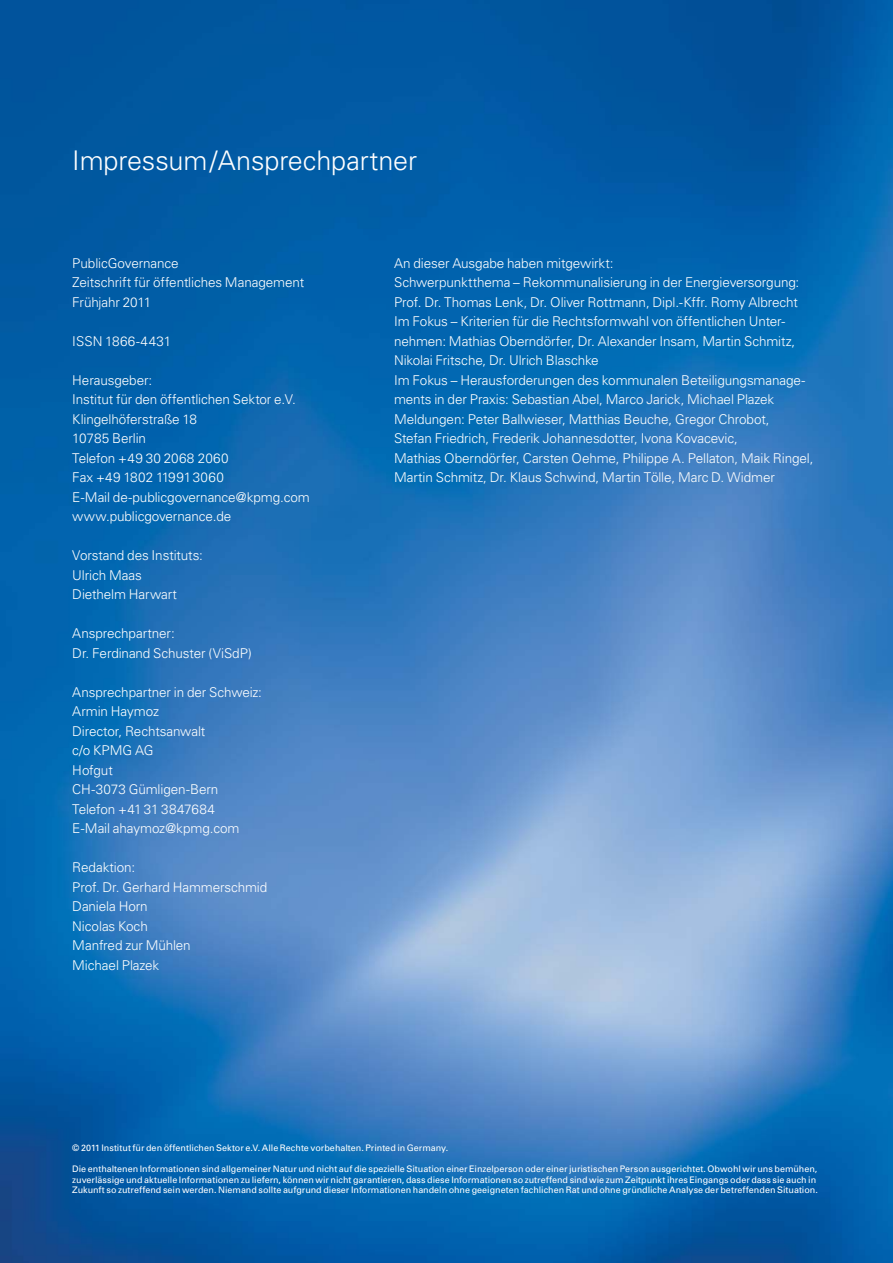
<style>
.page{position:relative;width:893px;height:1263px;background:#fff}
.page>*{position:absolute;margin:0;border:0;box-sizing:border-box;transform-origin:0 0}
.t1{font:300 27px "Univers";letter-spacing:-.005em;color:#fff}
.t2{font:300 13.5px/19.5px "Univers";letter-spacing:-.01em;color:#fff}
.t3{font:300 13.5px "Univers";letter-spacing:.01em;color:#fff}
.t4{font:9px/10.5px "Univers";color:#fff}
</style>
<div class="page">
<img style="left:0;top:0;width:893px;height:1263px">
<h1 class="t1" style="left:72px;top:151px;width:346px">Impressum/Ansprechpartner</h1>
<p class="t2" style="left:72px;top:254px;width:233px">PublicGovernance<br>Zeitschrift für öffentliches Management<br>Frühjahr 2011</p>
<p class="t3" style="left:72px;top:336px;width:101px">ISSN 1866-4431</p>
<p class="t2" style="left:72px;top:371px;width:239px">Herausgeber:<br>Institut für den öffentlichen Sektor e.V.<br>Klingelhöferstraße 18<br>10785 Berlin<br>Telefon +49 30 2068 2060<br>Fax +49 1802 11991 3060<br>E-Mail de-publicgovernance@kpmg.com www.publicgovernance.de</p>
<p class="t2" style="left:72px;top:547px;width:132px">Vorstand des Instituts:<br>Ulrich Maas<br>Diethelm Harwart</p>
<p class="t2" style="left:72px;top:625px;width:181px">Ansprechpartner:<br>Dr. Ferdinand Schuster (ViSdP)</p>
<p class="t2" style="left:72px;top:683px;width:191px">Ansprechpartner in der Schweiz:<br>Armin Haymoz<br>Director, Rechtsanwalt<br>c/o KPMG AG<br>Hofgut<br>CH-3073 Gümligen-Bern<br>Telefon +41 31 3847684<br>E-Mail ahaymoz@kpmg.com</p>
<p class="t2" style="left:72px;top:859px;width:197px">Redaktion:<br>Prof. Dr. Gerhard Hammerschmid<br>Daniela Horn<br>Nicolas Koch<br>Manfred zur Mühlen<br>Michael Plazek</p>
<p class="t2" style="left:394px;top:254px;width:421px">An dieser Ausgabe haben mitgewirkt:<br>Schwerpunktthema – Rekommunalisierung in der Energieversorgung:<br>Prof. Dr. Thomas Lenk, Dr. Oliver Rottmann, Dipl.-Kffr. Romy Albrecht Im Fokus – Kriterien für die Rechtsformwahl von öffentlichen Unter&shy;nehmen: Mathias Oberndörfer, Dr. Alexander Insam, Martin Schmitz, Nikolai Fritsche, Dr. Ulrich Blaschke<br>Im Fokus – Herausforderungen des kommunalen Beteiligungsmanage&shy;ments in der Praxis: Sebastian Abel, Marco Jarick, Michael Plazek Meldungen: Peter Ballwieser, Matthias Beuche, Gregor Chrobot,<br>Stefan Friedrich, Frederik Johannesdotter, Ivona Kovacevic,<br>Mathias Oberndörfer, Carsten Oehme, Philippe A. Pellaton, Maik Ringel, Martin Schmitz, Dr. Klaus Schwind, Martin Tölle, Marc D. Widmer</p>
<p class="t4" style="left:72px;top:1143px;width:377px">© 2011 Institut für den öffentlichen Sektor e.V. Alle Rechte vorbehalten. Printed in Germany.</p>
<p class="t4" style="left:72px;top:1164px;width:747px">Die enthaltenen Informationen sind allgemeiner Natur und nicht auf die spezielle Situation einer Einzelperson oder einer juristischen Person ausgerichtet. Obwohl wir uns bemü hen, zuverlässige und aktuelle Informationen zu liefern, können wir nicht garantieren, dass diese Informationen so zutreffend sind wie zum Zeitpunkt ihres Eingangs oder dass sie auch in<br>Zukunft so zutreffend sein werden. Niemand sollte aufgrund dieser Informationen handeln ohne geeigneten fachlichen Rat und ohne gründliche Analyse der betreffenden Situation.</p>
</div>
